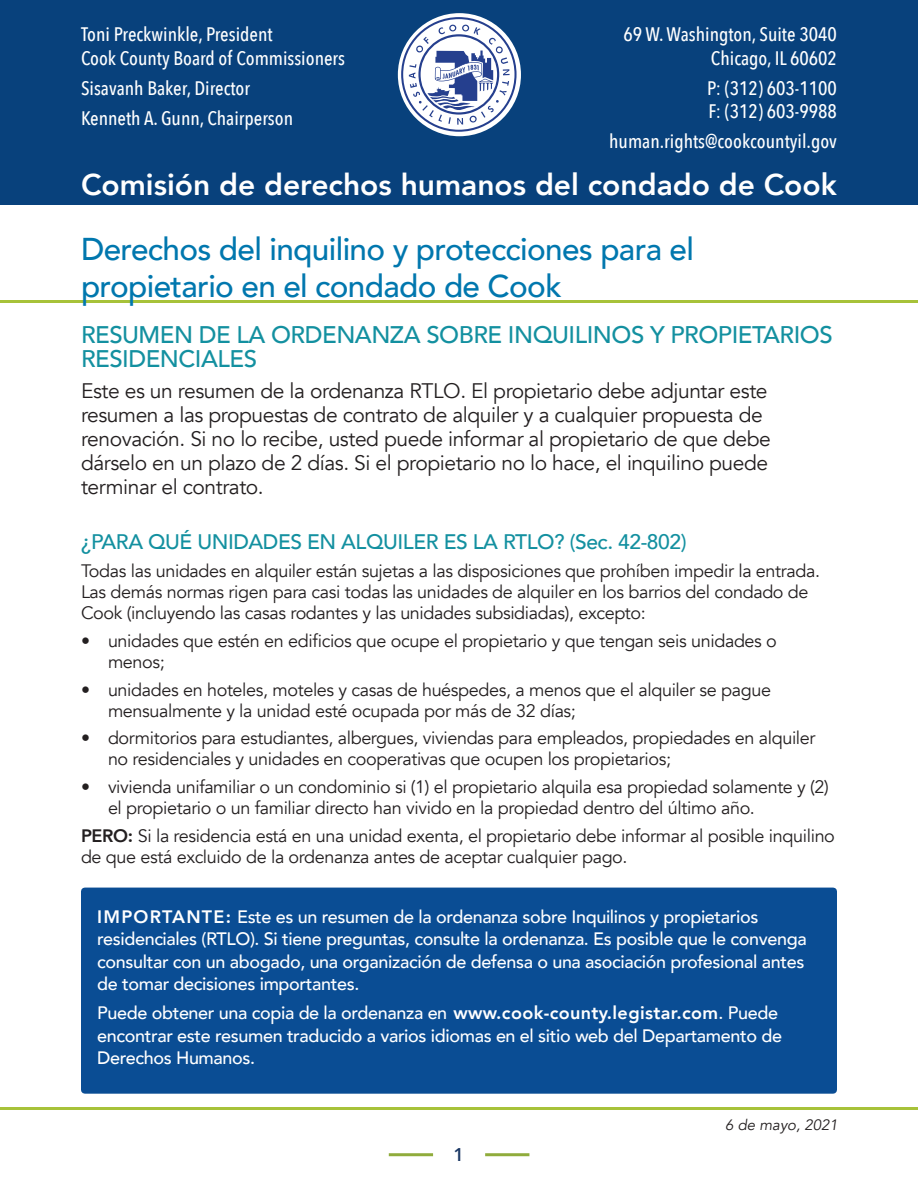
<style>
.page{position:relative;width:918px;height:1188px;background:#fff}
.page>*{position:absolute;margin:0;border:0;box-sizing:border-box;transform-origin:0 0}
.t1{font:500 31.5px/37.8px "Avenir";letter-spacing:-.02em;color:#0077ae}
.t2{font:800 30px "Avenir";color:#fff}
.t3{font:500 24px/24px "Avenir";letter-spacing:-.02em;color:#1390a0}
.t4{font:21px/24px "Avenir";letter-spacing:-.02em;color:#231f20}
.t5{font:500 21px "Avenir";letter-spacing:-.02em;color:#1390a0}
.t6{font:500 19.5px "Avenir Next Condensed";color:#fff}
.t7{font:18px/21px "Avenir";letter-spacing:-.02em;color:#231f20}
.t8{font:500 18px/22.5px "Avenir";letter-spacing:-.02em;color:#fff}
.t9{font:600 18px "Open Sans";color:#183562}
.t10{font:italic 15px "Avenir";color:#231f20}
.s1{font-weight:800}
</style>
<div class="page">
<hr style="left:389px;top:1153px;width:44px;height:3px;background:#90ac3c">
<hr style="left:485px;top:1153px;width:44px;height:3px;background:#90ac3c">
<hr style="left:0;top:300px;width:918px;height:3px;background:#a7c239">
<div style="left:0;top:0;width:918px;height:204px;background:#08417c"></div>
<div style="left:398px;top:13px;width:123px;height:123px;background:#fff;border-radius:50%"></div>
<hr style="left:0;top:1107px;width:918px;height:3px;background:#a7c239">
<div style="left:81px;top:888px;width:756px;height:206px;background:#0a4d94"></div>
<svg style="left:401px;top:17px;width:116px;height:115px"></svg>
<p class="t6" style="left:81px;top:22px;width:193px">Toni Preckwinkle, President</p>
<p class="t6" style="left:81px;top:46px;width:266px">Cook County Board of Commissioners</p>
<p class="t6" style="left:81px;top:76px;width:171px">Sisavanh Baker, Director</p>
<p class="t6" style="left:81px;top:106px;width:214px">Kenneth A. Gunn, Chairperson</p>
<p class="t6" style="left:623px;top:22px;width:215px">69 W. Washington, Suite 3040</p>
<p class="t6" style="left:711px;top:46px;width:128px">Chicago, IL 60602</p>
<p class="t6" style="left:707px;top:76px;width:131px">P: (312) 603-1100</p>
<p class="t6" style="left:708px;top:99px;width:130px">F: (312) 603-9988</p>
<p class="t6" style="left:609px;top:130px;width:229px">human.rights@cookcountyil.gov</p>
<p class="t2" style="left:81px;top:161px;width:757px">Comisión de derechos humanos del condado de Cook</p>
<p class="t1" style="left:81px;top:228px;width:615px">Derechos del inquilino y protecciones para el propietario en el condado de Cook</p>
<p class="t3" style="left:81px;top:321px;width:753px">RESUMEN DE LA ORDENANZA SOBRE INQUILINOS Y PROPIETARIOS<br>RESIDENCIALES</p>
<p class="t4" style="left:81px;top:379px;width:691px">Este es un resumen de la ordenanza RTLO. El propietario debe adjuntar este resumen a las propuestas de contrato de alquiler y a cualquier propuesta de renovación. Si no lo recibe, usted puede informar al propietario de que debe dárselo en un plazo de 2 días. Si el propietario no lo hace, el inquilino puede terminar el contrato.</p>
<p class="t5" style="left:81px;top:524px;width:607px">¿PARA QUÉ UNIDADES EN ALQUILER ES LA RTLO? (Sec. 42-802)</p>
<p class="t7" style="left:81px;top:561px;width:741px">Todas las unidades en alquiler están sujetas a las disposiciones que prohíben impedir la entrada.<br>Las demás normas rigen para casi todas las unidades de alquiler en los barrios del condado de<br>Cook (incluyendo las casas rodantes y las unidades subsidiadas), excepto:</p>
<p class="t7" style="left:108px;top:630px;width:670px;text-indent:-27px">• unidades que estén en edificios que ocupe el propietario y que tengan seis unidades o menos;</p>
<p class="t7" style="left:108px;top:679px;width:665px;text-indent:-27px">• unidades en hoteles, moteles y casas de huéspedes, a menos que el alquiler se pague mensualmente y la unidad esté ocupada por más de 32 días;</p>
<p class="t7" style="left:108px;top:728px;width:709px;text-indent:-27px">• dormitorios para estudiantes, albergues, viviendas para empleados, propiedades en alquiler no residenciales y unidades en cooperativas que ocupen los propietarios;</p>
<p class="t7" style="left:108px;top:777px;width:722px;text-indent:-27px">• vivienda unifamiliar o un condominio si (1) el propietario alquila esa propiedad solamente y (2) el propietario o un familiar directo han vivido en la propiedad dentro del último año.</p>
<p class="t7" style="left:81px;top:825px;width:755px"><span class="s1">PERO:</span> Si la residencia está en una unidad exenta, el propietario debe informar al posible inquilino de que está excluido de la ordenanza antes de aceptar cualquier pago.</p>
<p class="t8" style="left:97px;top:904px;width:711px"><span class="s1">IMPORTANTE:</span> Este es un resumen de la ordenanza sobre Inquilinos y propietarios residenciales (RTLO). Si tiene preguntas, consulte la ordenanza. Es posible que le convenga consultar con un abogado, una organización de defensa o una asociación profesional antes de tomar decisiones importantes.</p>
<p class="t8" style="left:97px;top:1001px;width:686px">Puede obtener una copia de la ordenanza en <span class="s1">www.cook-county.legistar.com</span>. Puede encontrar este resumen traducido a varios idiomas en el sitio web del Departamento de<br>Derechos Humanos.</p>
<p class="t9" style="left:453px;top:1142px;width:12px">1</p>
<p class="t10" style="left:725px;top:1115px;width:114px">6 de mayo, 2021</p>
</div>
